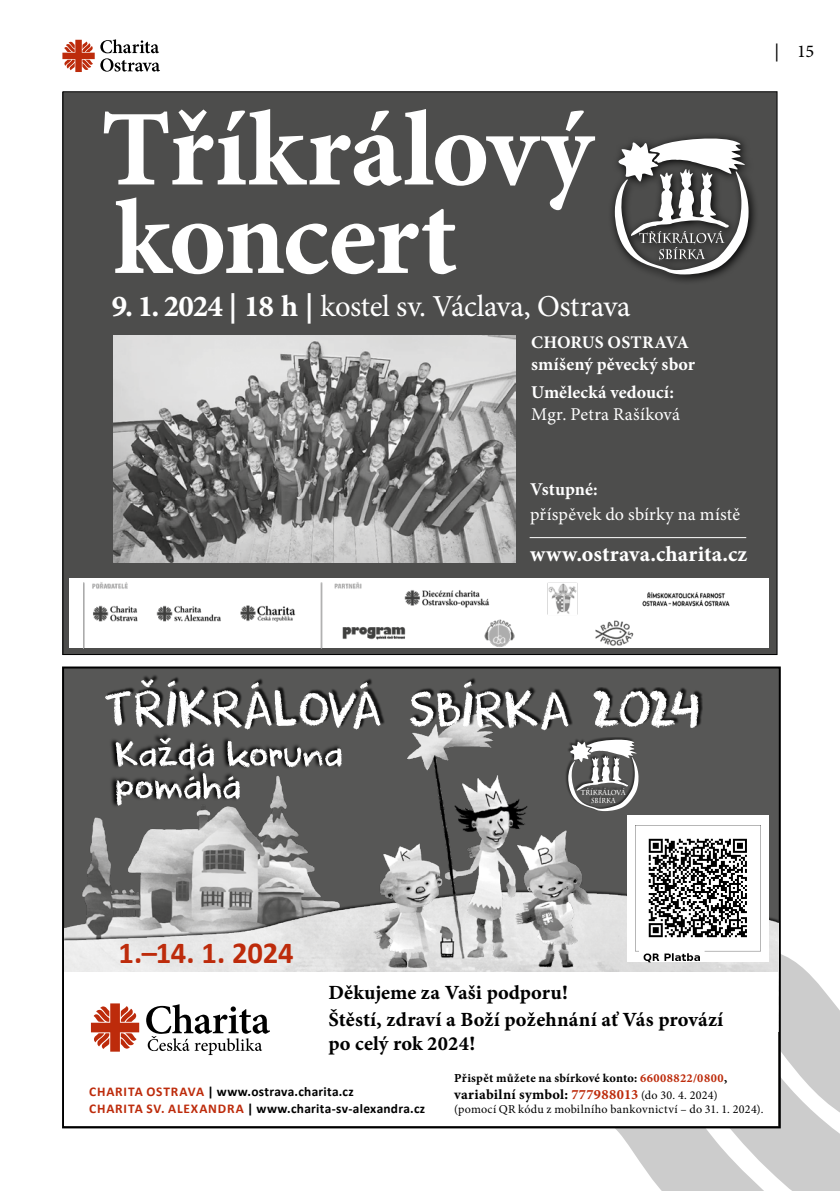
<style>
.page{position:relative;width:840px;height:1191px;background:#fff}
.page>*{position:absolute;margin:0;border:0;box-sizing:border-box;transform-origin:0 0}
.t1{font:108px/88.4px "Minion Pro Bold Capt";letter-spacing:-.005em;color:#fff}
.t2{font:700 30.6px "Calibri";letter-spacing:-.01em;color:#bd2b0b}
.t3{font:30.4px "Minion Pro";letter-spacing:-.015em;color:#fff}
.t4{font:21.8px "Minion Pro Bold Capt";letter-spacing:.005em;color:#fff}
.t5{font:20.2px/26.8px "Minion Pro Bold Capt";letter-spacing:.005em;color:#000}
.t6{font:700 18px/28.6px "Minion Pro";letter-spacing:.005em;color:#fff}
.t7{font:18px "Minion Pro";letter-spacing:.01em;color:#fff}
.t8{font:18px "Minion Pro Capt";color:#000}
.t9{font:700 17.8px "Minion Pro";color:#fff}
.t10{font:14.2px "Minion Pro Bold Capt";letter-spacing:.025em;color:#000}
.t11{font:700 13.4px/17.4px "Calibri";letter-spacing:.025em;color:#000}
.t12{font:12.2px "Minion Pro Bold Capt";letter-spacing:.02em;color:#000}
.t13{font:12px "Minion Pro";letter-spacing:.025em;color:#000}
.t14{font:700 7.2px/8.4px "Charlemagne Std";color:#fff;text-align:center;scale:.86 1}
.s1{font-family:"Minion Pro Bold Capt"}
.s2{color:#bd2b0b}
.s3{font-family:"Minion Pro";font-size:12px}
</style>
<div class="page">
<svg style="left:62px;top:39px;width:98px;height:33px"></svg>
<svg style="left:616px;top:954px;width:223px;height:237px"></svg>
<div style="left:63px;top:92px;width:713px;height:562px;background:#4d4d4c"></div>
<img style="left:113px;top:336px;width:401px;height:226px">
<hr style="left:529px;top:537px;width:216px;height:1px;background:#fff">
<svg style="left:612px;top:182px;width:143px;height:99px"></svg>
<svg style="left:614px;top:136px;width:134px;height:138px"></svg>
<svg style="left:62px;top:666px;width:719px;height:463px;background:#535352"></svg>
<div style="left:64px;top:725px;width:297px;height:76px;background:#575756"></div>
<img style="left:64px;top:801px;width:714px;height:230px">
<img style="left:361px;top:687px;width:243px;height:285px">
<div style="left:153px;top:733px;width:18px;height:13px;background:#50504f"></div>
<svg style="left:109px;top:772px;width:131px;height:35px"></svg>
<svg style="left:109px;top:736px;width:233px;height:36px"></svg>
<svg style="left:116px;top:737px;width:225px;height:68px;background:#6e6e6d"></svg>
<div style="left:565px;top:737px;width:73px;height:74px;background:#000;opacity:.5"></div>
<svg style="left:568px;top:739px;width:70px;height:72px"></svg>
<div style="left:106px;top:676px;width:279px;height:52px;background:#000;opacity:.75"></div>
<div style="left:411px;top:677px;width:161px;height:52px;background:#000;opacity:.75"></div>
<svg style="left:409px;top:681px;width:159px;height:49px"></svg>
<div style="left:142px;top:674px;width:16px;height:12px;background:#000;opacity:.75"></div>
<svg style="left:105px;top:679px;width:275px;height:50px"></svg>
<div style="left:594px;top:686px;width:108px;height:41px;background:#000;opacity:.75"></div>
<svg style="left:593px;top:690px;width:105px;height:38px"></svg>
<div style="left:64px;top:972px;width:713px;height:153px;background:#fff"></div>
<img style="left:626px;top:817px;width:142px;height:145px">
<svg style="left:91px;top:1003px;width:48px;height:48px"></svg>
<svg style="left:146px;top:1004px;width:124px;height:51px"></svg>
<div style="left:69px;top:578px;width:699px;height:70px;background:#fff"></div>
<img style="left:84px;top:582px;width:646px;height:66px">
<h1 class="t1" style="left:100px;top:104px;width:494px">Tříkrálový koncert</h1>
<h3 class="t3" style="left:112px;top:286px;width:520px"><span class="s1">9. 1. 2024 | 18 h |</span> kostel sv. Václava, Ostrava</h3>
<h3 class="t9" style="left:531px;top:330px;width:159px">CHORUS OSTRAVA</h3>
<h3 class="t6" style="left:531px;top:349px;width:165px">smíšený pěvecký sbor<br>Umělecká vedoucí:</h3>
<h3 class="t7" style="left:531px;top:402px;width:150px">Mgr. Petra Rašíková</h3>
<h3 class="t6" style="left:530px;top:475px;width:69px">Vstupné:</h3>
<h3 class="t7" style="left:530px;top:502px;width:211px">příspěvek do sbírky na místě</h3>
<h3 class="t4" style="left:530px;top:538px;width:218px">www.ostrava.charita.cz</h3>
<h3 class="t8" style="left:774px;top:39px;width:41px">| 15</h3>
<p class="t14" style="left:580px;top:788px;width:53px">TRIKRALOVA<br>SBIRKA</p>
<h2 class="t2" style="left:118px;top:930px;width:176px">1.–14. 1. 2024</h2>
<h3 class="t5" style="left:328px;top:978px;width:396px">Děkujeme za Vaši podporu!<br>Štěstí, zdraví a Boží požehnání ať Vás provází</h3>
<h3 class="t5" style="left:328px;top:1029px;width:148px">po celý rok 2024!</h3>
<p class="t11" style="left:89px;top:1082px;width:337px"><span class="s2">CHARITA OSTRAVA</span> | www.ostrava.charita.cz<br><span class="s2">CHARITA SV. ALEXANDRA</span> | www.charita-sv-alexandra.cz</p>
<p class="t12" style="left:454px;top:1069px;width:274px">Přispět můžete na sbírkové konto: <span class="s2">66008822/0800</span>,</p>
<p class="t10" style="left:454px;top:1084px;width:265px">variabilní symbol: <span class="s2">777988013</span> <span class="s3">(do 30. 4. 2024)</span></p>
<p class="t13" style="left:454px;top:1101px;width:311px">(pomocí QR kódu z mobilního bankovnictví – do 31. 1. 2024).</p>
</div>
